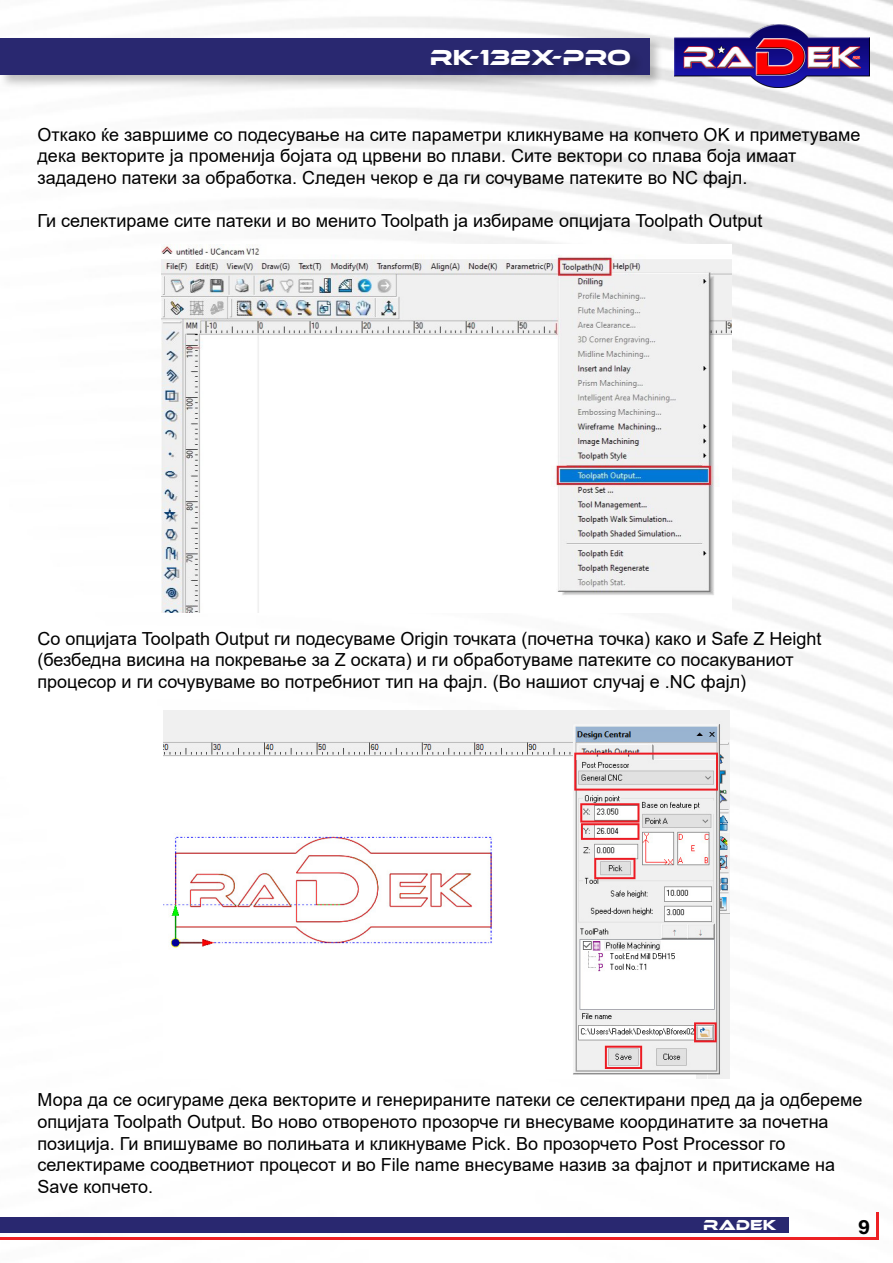
<style>
.page{position:relative;width:893px;height:1263px;background:#fff}
.page>*{position:absolute;margin:0;border:0;box-sizing:border-box;transform-origin:0 0}
.t1{font:22.5px "Ethnocentric Rg";color:#fff}
.t2{font:21px "Acumin Variable Concept";color:#000}
.t3{font:18px/21.6px "Arial";color:#000}
.t4{font:15px "Ethnocentric Rg";color:#fff}
</style>
<div class="page">
<img style="left:161px;top:0;width:732px;height:1237px">
<div style="left:0;top:36px;width:663px;height:53px;background:#000;opacity:.25"></div>
<div style="left:0;top:38px;width:649px;height:37px;background:#292870"></div>
<img style="left:674px;top:24px;width:195px;height:64px">
<div style="left:430px;top:48px;width:214px;height:31px;background:#000;opacity:.25"></div>
<div style="left:0;top:1217px;width:789px;height:16px;background:#292870"></div>
<hr style="left:0;top:1237px;width:878px;height:3px;background:#ed2124">
<hr style="left:877px;top:1213px;width:2px;height:27px;background:#ed2124">
<img style="left:161px;top:244px;width:571px;height:368px">
<img style="left:163px;top:711px;width:566px;height:368px">
<p class="t1" style="left:430px;top:44px;width:203px">RK-132X-PRO</p>
<p class="t3" style="left:38px;top:123px;width:824px">Откако ќе завршиме со подесување на сите параметри кликнуваме на копчето OK и приметуваме дека векторите ја променија бојата од црвени во плави. Сите вектори со плава боја имаат зададено патеки за обработка. Следен чекор е да ги сочуваме патеките во NC фајл.</p>
<p class="t3" style="left:38px;top:210px;width:726px">Ги селектираме сите патеки и во менито Toolpath ja избираме опцијата Toolpath Output</p>
<p class="t3" style="left:38px;top:627px;width:785px">Со опцијата Toolpath Output ги подесуваме Origin точката (почетна точка) како и Safe Z Height (безбедна висина на покревање за Z оската) и ги обработуваме патеките со посакуваниот процесор и ги сочувуваме во потребниот тип на фајл. (Во нашиот случај е .NC фајл)</p>
<p class="t3" style="left:38px;top:1089px;width:827px">Мора да се осигураме дека векторите и генерираните патеки се селектирани пред да ја одбереме опцијата Toolpath Output. Во ново отвореното прозорче ги внесуваме координатите за почетна позиција. Ги впишуваме во полињата и кликнуваме Pick. Во прозорчето Post Processor го селектираме соодветниот процесот и во File name внесуваме назив за фајлот и притискаме на Save копчето.</p>
<p class="t4" style="left:703px;top:1216px;width:75px">RADEK</p>
<p class="t2" style="left:858px;top:1212px;width:14px">9</p>
</div>
